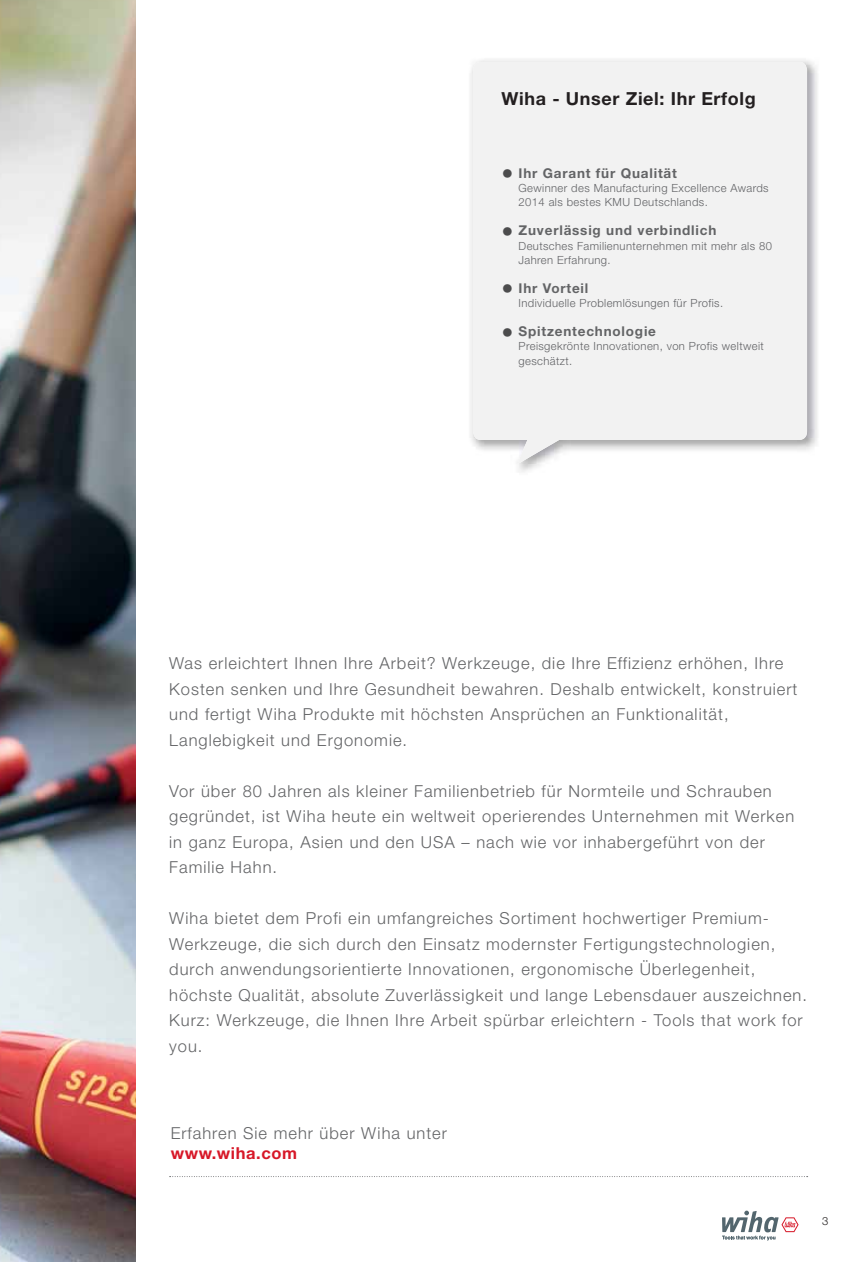
<style>
.page{position:relative;width:849px;height:1262px;background:#fff}
.page>*{position:absolute;margin:0;border:0;box-sizing:border-box;transform-origin:0 0}
.t1{font:700 18px "Helvetica Neue LT Pro";letter-spacing:.035em;color:#231f20}
.t2{font:300 16.5px/25.5px "Helvetica Neue LT Pro";letter-spacing:.06em;color:#636466}
.t3{font:700 16.5px "Helvetica Neue LT Pro";letter-spacing:.035em;color:#d71828}
.t4{font:700 13.5px "Helvetica Neue LT Pro";letter-spacing:.06em;color:#636466}
.t5{font:300 11.25px/14.2px "Helvetica Neue LT Pro";letter-spacing:.035em;color:#626366}
.t6{font:300 11.25px "Helvetica Neue LT Pro";color:#221f1f}
.s1{font-weight:300;font-size:24px;color:#4c4c4d}
</style>
<div class="page">
<img style="left:470px;top:59px;width:348px;height:413px">
<div style="left:473px;top:62px;width:334px;height:402px;background:#f2f2f2"></div>
<img style="left:0;top:0;width:135px;height:1261px">
<svg style="left:722px;top:1210px;width:77px;height:30px"></svg>
<p class="t1" style="left:502px;top:92px;width:256px">Wiha - Unser Ziel: Ihr Erfolg</p>
<p class="t4" style="left:502px;top:168px;width:177px"><span class="s1">•</span> Ihr Garant für Qualität</p>
<p class="t5" style="left:519px;top:182px;width:252px">Gewinner des Manufacturing Excellence Awards<br>2014 als bestes KMU Deutschlands.</p>
<p class="t4" style="left:502px;top:226px;width:216px"><span class="s1">•</span> Zuverlässig und verbindlich</p>
<p class="t5" style="left:519px;top:239px;width:255px">Deutsches Familienunternehmen mit mehr als 80<br>Jahren Erfahrung.</p>
<p class="t4" style="left:502px;top:283px;width:88px"><span class="s1">•</span> Ihr Vorteil</p>
<p class="t5" style="left:519px;top:297px;width:206px">Individuelle Problemlösungen für Profis.</p>
<p class="t4" style="left:502px;top:326px;width:156px"><span class="s1">•</span> Spitzentechnologie</p>
<p class="t5" style="left:519px;top:340px;width:247px">Preisgekrönte Innovationen, von Profis weltweit geschätzt.</p>
<p class="t2" style="left:169px;top:652px;width:630px">Was erleichtert Ihnen Ihre Arbeit? Werkzeuge, die Ihre Effizienz erhöhen, Ihre Kosten senken und Ihre Gesundheit bewahren. Deshalb entwickelt, konstruiert und fertigt Wiha Produkte mit höchsten Ansprüchen an Funktionalität, Langlebigkeit und Ergonomie.</p>
<p class="t2" style="left:169px;top:779px;width:626px">Vor über 80 Jahren als kleiner Familienbetrieb für Normteile und Schrauben gegründet, ist Wiha heute ein weltweit operierendes Unternehmen mit Werken in ganz Europa, Asien und den USA – nach wie vor inhabergeführt von der Familie Hahn.</p>
<p class="t2" style="left:169px;top:907px;width:639px">Wiha bietet dem Profi ein umfangreiches Sortiment hochwertiger Premium-Werkzeuge, die sich durch den Einsatz modernster Fertigungstechnologien, durch anwendungsorientierte Innovationen, ergonomische Überlegenheit, höchste Qualität, absolute Zuverlässigkeit und lange Lebensdauer auszeichnen.<br>Kurz: Werkzeuge, die Ihnen Ihre Arbeit spürbar erleichtern - Tools that work for you.</p>
<p class="t2" style="left:171px;top:1121px;width:278px">Erfahren Sie mehr über Wiha unter</p>
<p class="t3" style="left:171px;top:1146px;width:128px">www.wiha.com</p>
<p class="t6" style="left:822px;top:1216px;width:8px">3</p>
</div>
